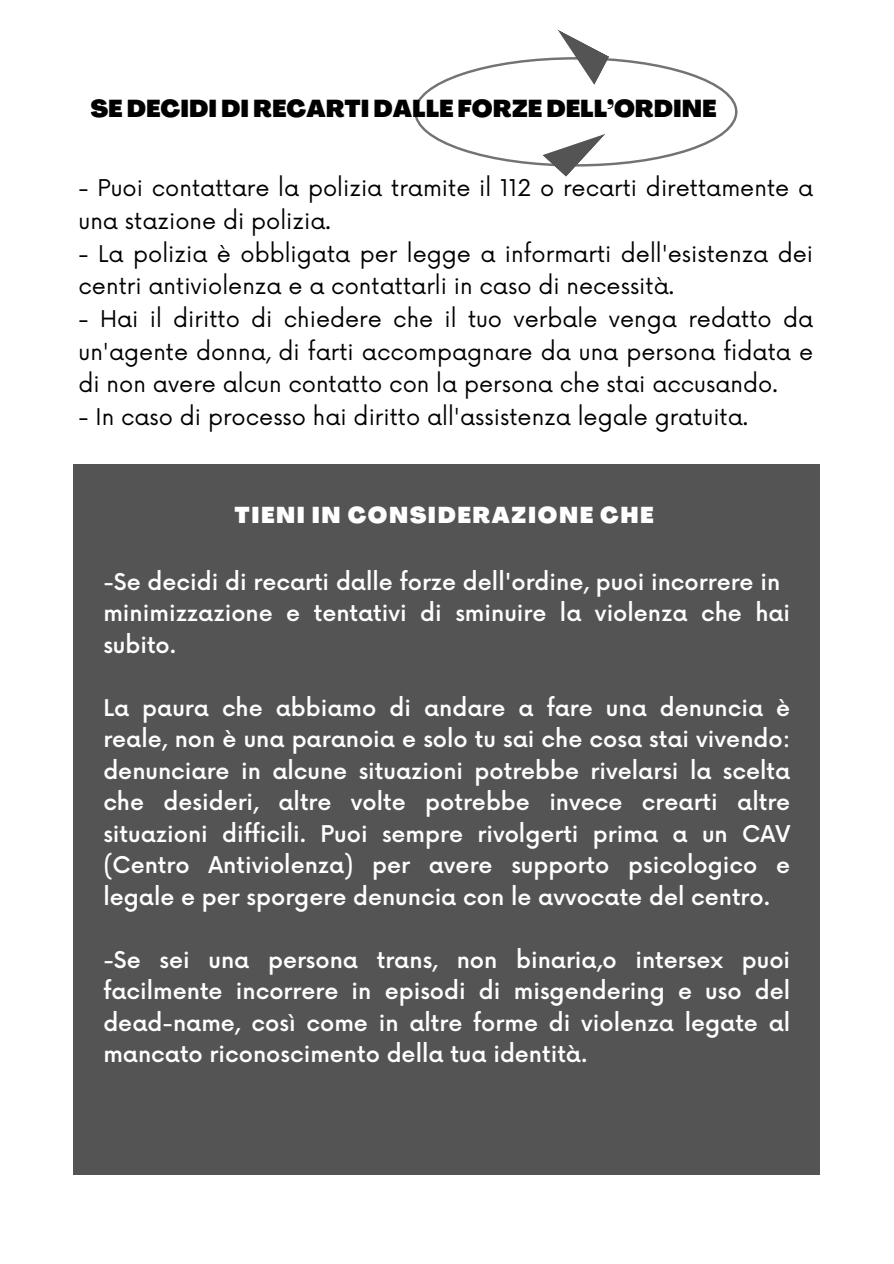
<style>
.page{position:relative;width:894px;height:1264px;background:#fff}
.page>*{position:absolute;margin:0;border:0;box-sizing:border-box;transform-origin:0 0}
.t1{font:900 24px "Agrandir";color:#000}
.t2{font:500 22.5px/31.5px "Now";color:#fff;text-align:justify}
.t3{font:22.5px/32.7px "Now";color:#000}
.t4{font:900 22.5px "Agrandir";letter-spacing:.07em;color:#fff}
</style>
<div class="page">
<svg style="left:414px;top:29px;width:323px;height:148px"></svg>
<div style="left:74px;top:464px;width:745px;height:710px;background:#545454"></div>
<p class="t1" style="left:91px;top:99px;width:627px">SE DECIDI DI RECARTI DALLE FORZE DELL’ORDINE</p>
<p class="t3" style="left:79px;top:173px;width:736px">- Puoi contattare la polizia tramite il 112 o recarti direttamente a una stazione di polizia.</p>
<h1 class="t3" style="left:79px;top:238px;width:736px">- La polizia è obbligata per legge a informarti dell'esistenza dei centri antiviolenza e a contattarli in caso di necessità.</h1>
<p class="t3" style="left:79px;top:304px;width:736px;text-align:justify">- Hai il diritto di chiedere che il tuo verbale venga redatto da un'agente donna, di farti accompagnare da una persona fidata e di non avere alcun contatto con la persona che stai accusando.</p>
<p class="t3" style="left:79px;top:401px;width:671px">- In caso di processo hai diritto all'assistenza legale gratuita.</p>
<p class="t4" style="left:234px;top:506px;width:420px">TIENI IN CONSIDERAZIONE CHE</p>
<h1 class="t2" style="left:103px;top:567px;width:688px;text-align:left">-Se decidi di recarti dalle forze dell'ordine, puoi incorrere in minimizzazione e tentativi di sminuire la violenza che hai subito.</h1>
<h2 class="t2" style="left:103px;top:693px;width:688px">La paura che abbiamo di andare a fare una denuncia è reale, non è una paranoia e solo tu sai che cosa stai vivendo: denunciare in alcune situazioni potrebbe rivelarsi la scelta che desideri, altre volte potrebbe invece crearti altre situazioni difficili. Puoi sempre rivolgerti prima a un CAV (Centro Antiviolenza) per avere supporto psicologico e legale e per sporgere denuncia con le avvocate del centro.</h2>
<h2 class="t2" style="left:103px;top:945px;width:688px">-Se sei una persona trans, non binaria,o intersex puoi facilmente incorrere in episodi di misgendering e uso del dead-name, così come in altre forme di violenza legate al mancato riconoscimento della tua identità.</h2>
</div>
